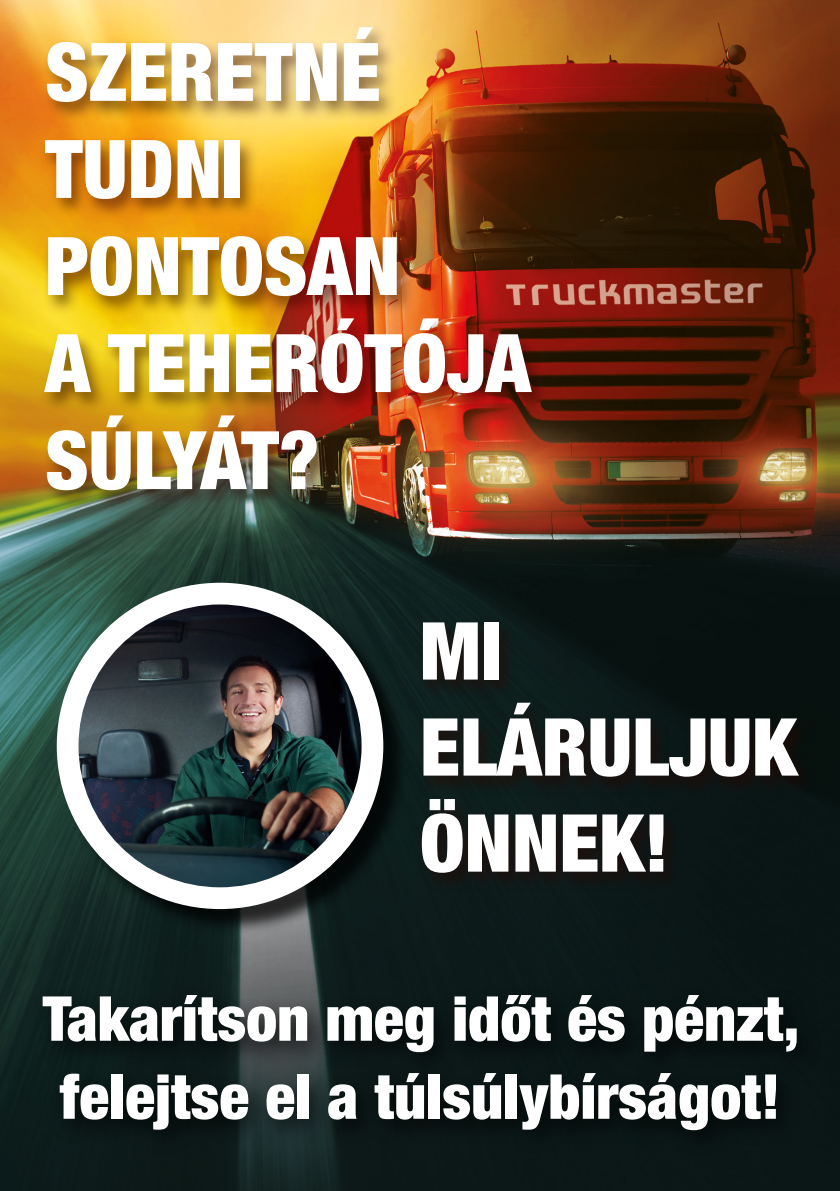
<style>
.page{position:relative;width:840px;height:1191px;background:#fff}
.page>*{position:absolute;margin:0;border:0;box-sizing:border-box;transform-origin:0 0}
.t1{font:900 condensed 80.8px/97px "Helvetica Neue LT Pro";color:#fff}
.t2{font:900 condensed 80px/96px "Helvetica Neue LT Pro";color:#fff}
.t3{font:900 condensed 62px/78px "Helvetica Neue LT Pro";color:#fff}
</style>
<div class="page">
<img style="left:0;top:0;width:839px;height:1191px">
<div style="left:40px;top:25px;width:509px;height:487px;background:#2a0500;opacity:.51"></div>
<div style="left:416px;top:619px;width:400px;height:275px;background:#0d1514"></div>
<div style="left:60px;top:586px;width:349px;height:349px;background:#000;opacity:.75"></div>
<div style="left:57px;top:583px;width:326px;height:326px;background:#fff;border-radius:50%"></div>
<img style="left:78px;top:604px;width:283px;height:283px;border-radius:141px">
<div style="left:31px;top:985px;width:790px;height:172px;background:#000;opacity:.69"></div>
<h1 class="t1" style="left:45px;top:22px;width:487px">SZERETNÉ<br>TUDNI<br>PONTOSAN<br>A TEHERÓTÓJA<br>SÚLYÁT?</h1>
<p class="t2" style="left:420px;top:602px;width:378px">MI<br>ELÁRULJUK<br>ÖNNEK!</p>
<p class="t3" style="left:43px;top:978px;width:757px">Takarítson meg időt és pénzt, felejtse el a túlsúlybírságot!</p>
</div>
